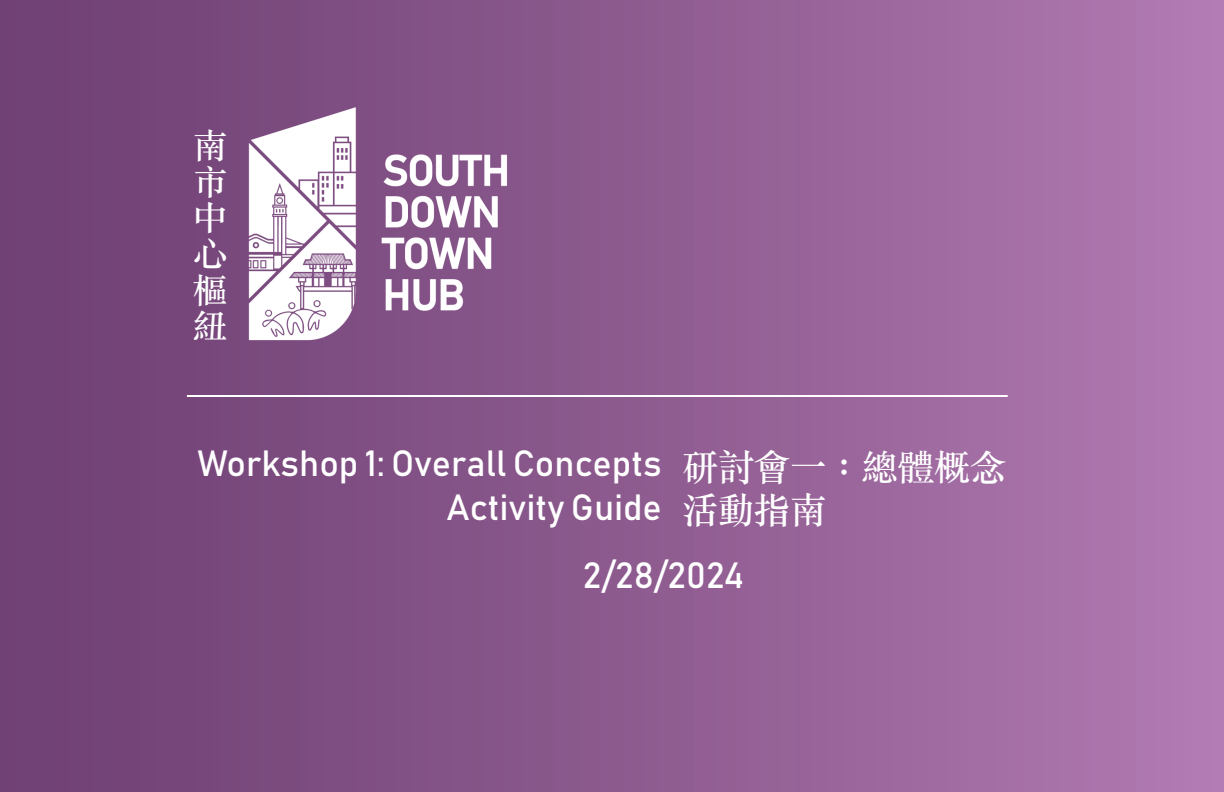
<style>
.page{position:relative;width:1224px;height:792px;background:#fff}
.page>*{position:absolute;margin:0;border:0;box-sizing:border-box;transform-origin:0 0}
.t1{font:36px/43.2px "Bahnschrift";color:#fff;text-align:right}
.t2{font:36px/43.2px "ST Songti TC Bold";color:#fff}
.t3{font:34px/36px "ST Songti TC Bold";color:#fff;text-align:justify}
</style>
<div class="page">
<div style="left:0;top:0;width:1224px;height:792px;background:linear-gradient(to right,#6c3d70,#b079b0)"></div>
<img style="left:138px;top:36px;width:474px;height:382px">
<hr style="left:187px;top:395px;width:821px;height:2px;background:#fff">
<p class="t3" style="left:193px;top:127px;width:35px">南市中心樞紐</p>
<p class="t1" style="left:198px;top:442px;width:466px">Workshop 1: Overall Concepts<br>Activity Guide</p>
<p class="t2" style="left:682px;top:445px;width:325px">研討會一：總體概念活動指南</p>
<p class="t1" style="left:583px;top:553px;width:163px">2/28/2024</p>
</div>
